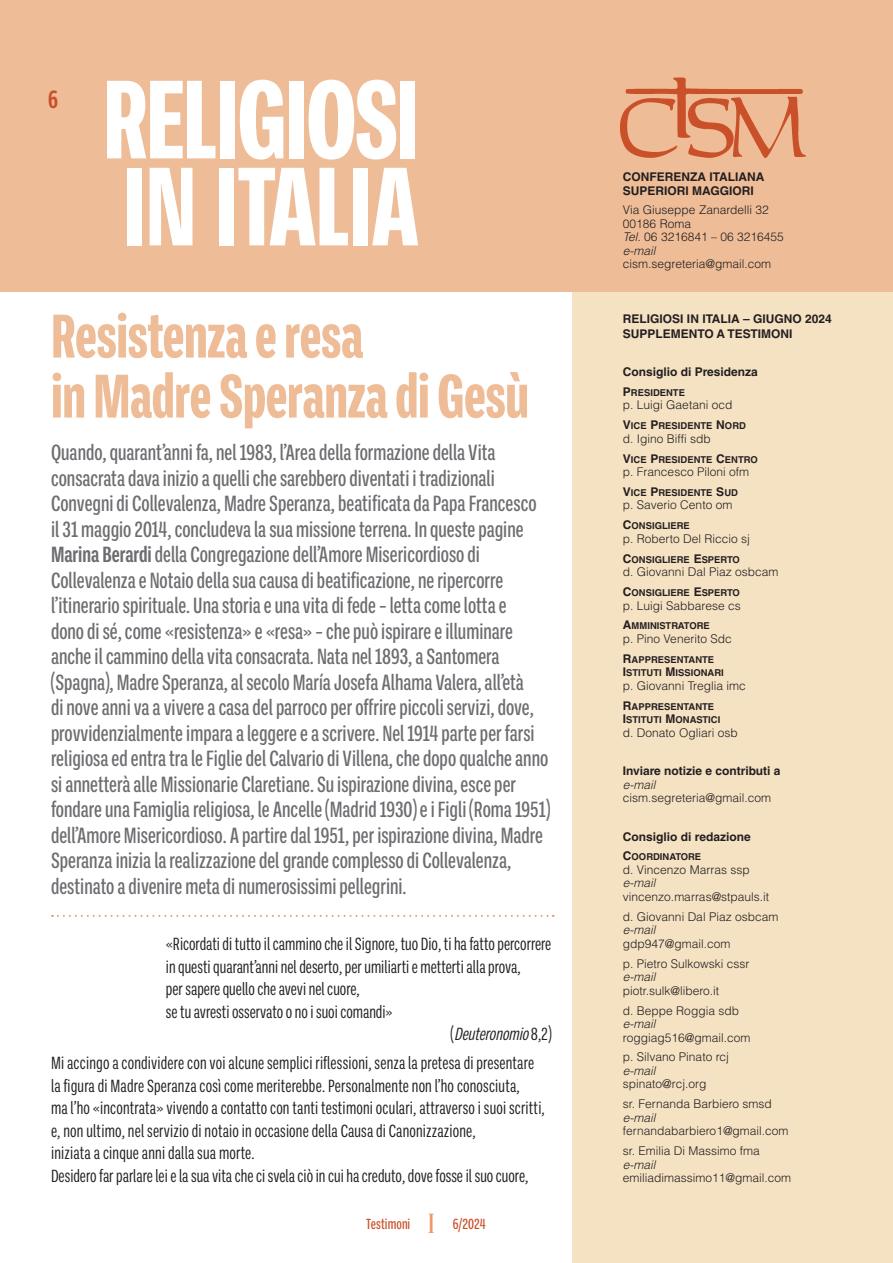
<style>
.page{position:relative;width:893px;height:1263px;background:#fff}
.page>*{position:absolute;margin:0;border:0;box-sizing:border-box;transform-origin:0 0}
.t1{font:800 condensed 114px/87px "Ballinger X";letter-spacing:-.02em;color:#fff;scale:.96 1}
.t2{font:800 condensed 63px/60px "Ballinger X";letter-spacing:-.01em;color:#eebd98;scale:.95 1}
.t3{font:700 condensed 25.5px "Ballinger X";color:#ca502a}
.t4{font:500 condensed 22.5px/25.5px "Ballinger X";color:#6c6d70}
.t5{font:condensed 18px/22.5px "Ballinger X";letter-spacing:.005em;color:#231f20}
.t6{font:italic condensed 18px "Ballinger X";color:#231f20}
.t7{font:500 condensed 15px "Ballinger X";letter-spacing:.005em;color:#ca502a}
.t8{font:300 12px/20px "Helvetica LT Std";color:#231f20}
.t9{font:700 12px/13.5px "Helvetica LT Std";color:#231f20}
.t10{font:italic 300 12px "Helvetica LT Std";color:#231f20}
.t11{font:700 9.45px/13.5px "Helvetica LT Std";color:#231f20}
.s1{font-weight:700}
.s2{font-style:normal}
.s3{font-family:"Desire Pro";font-weight:400;font-stretch:normal;font-size:28.5px;color:#ed9869}
.s4{font-style:italic}
.s5{font-size:12px}
</style>
<div class="page">
<div style="left:573px;top:0;width:320px;height:1263px;background:#f5e2c3"></div>
<div style="left:0;top:0;width:893px;height:291px;background:#eebd98"></div>
<img style="left:621px;top:77px;width:185px;height:80px">
<svg style="left:52px;top:915px;width:502px;height:2px"></svg>
<p class="t3" style="left:48px;top:86px;width:11px">6</p>
<h1 class="t1" style="left:103px;top:77px;width:332px">RELIGIOSI<br>IN ITALIA</h1>
<h2 class="t2" style="left:51px;top:306px;width:504px">Resistenza e resa<br>in Madre Speranza di Gesù</h2>
<p class="t4" style="left:51px;top:440px;width:501px">Quando, quarant’anni fa, nel 1983, l’Area della formazione della Vita consacrata dava inizio a quelli che sarebbero diventati i tradizionali Convegni di Collevalenza, Madre Speranza, beatificata da Papa Francesco il 31 maggio 2014, concludeva la sua missione terrena. In queste pagine <span class="s1">Marina Berardi</span> della Congregazione dell’Amore Misericordioso di Collevalenza e Notaio della sua causa di beatificazione, ne ripercorre l’itinerario spirituale. Una storia e una vita di fede – letta come lotta e<br>dono di sé, come «resistenza» e «resa» – che può ispirare e illuminare anche il cammino della vita consacrata. Nata nel 1893, a Santomera (Spagna), Madre Speranza, al secolo María Josefa Alhama Valera, all’età<br>di nove anni va a vivere a casa del parroco per offrire piccoli servizi, dove, provvidenzialmente impara a leggere e a scrivere. Nel 1914 parte per farsi religiosa ed entra tra le Figlie del Calvario di Villena, che dopo qualche anno si annetterà alle Missionarie Claretiane. Su ispirazione divina, esce per fondare una Famiglia religiosa, le Ancelle (Madrid 1930) e i Figli (Roma 1951) dell’Amore Misericordioso. A partire dal 1951, per ispirazione divina, Madre Speranza inizia la realizzazione del grande complesso di Collevalenza, destinato a divenire meta di numerosissimi pellegrini.</p>
<p class="t5" style="left:166px;top:933px;width:387px">«Ricordati di tutto il cammino che il Signore, tuo Dio, ti ha fatto percorrere</p>
<p class="t5" style="left:166px;top:955px;width:356px">in questi quarant’anni nel deserto, per umiliarti e metterti alla prova,</p>
<p class="t5" style="left:166px;top:978px;width:195px">per sapere quello che avevi nel cuore,</p>
<p class="t5" style="left:166px;top:1000px;width:228px">se tu avresti osservato o no i suoi comandi»</p>
<p class="t6" style="left:451px;top:1024px;width:102px"><span class="s2">(</span> Deuteronomio<span class="s2">8 , 2 )</span></p>
<p class="t5" style="left:51px;top:1052px;width:495px">Mi accingo a condividere con voi alcune semplici riflessioni, senza la pretesa di presentare la figura di Madre Speranza così come meriterebbe. Personalmente non l’ho conosciuta,<br>ma l’ho «incontrata» vivendo a contatto con tanti testimoni oculari, attraverso i suoi scritti, e, non ultimo, nel servizio di notaio in occasione della Causa di Canonizzazione,<br>iniziata a cinque anni dalla sua morte.<br>Desidero far parlare lei e la sua vita che ci svela ciò in cui ha creduto, dove fosse il suo cuore,</p>
<p class="t7" style="left:366px;top:1216px;width:121px">Testimoni <span class="s3">I</span> 6/2024</p>
<p class="t9" style="left:623px;top:170px;width:143px">CONFERENZA ITALIANA<br>SUPERIORI MAGGIORI</p>
<p class="t8" style="left:623px;top:203px;width:162px;line-height:13.5px">Via Giuseppe Zanardelli 32<br>00186 Roma<br><span class="s4">Tel.</span> 06 3216841 – 06 3216455 <span class="s4">e-mail</span></p>
<p class="t8" style="left:623px;top:254px;width:150px">cism.segreteria@gmail.com</p>
<p class="t9" style="left:623px;top:312px;width:210px;line-height:14.2px">RELIGIOSI IN ITALIA – GIUGNO 2024<br>SUPPLEMENTO A TESTIMONI</p>
<p class="t9" style="left:623px;top:365px;width:136px">Consiglio di Presidenza</p>
<p class="t11" style="left:623px;top:386px;width:64px"><span class="s5">P</span>RESIDENTE</p>
<p class="t8" style="left:623px;top:395px;width:111px">p. Luigi Gaetani ocd</p>
<p class="t11" style="left:623px;top:419px;width:125px"><span class="s5">V</span>ICE <span class="s5">P</span>RESIDENTE <span class="s5">N</span>ORD</p>
<p class="t8" style="left:623px;top:428px;width:89px">d. Igino Biffi sdb</p>
<p class="t11" style="left:623px;top:452px;width:136px"><span class="s5">V</span>ICE <span class="s5">P</span>RESIDENTE <span class="s5">C</span>ENTRO</p>
<p class="t8" style="left:623px;top:462px;width:128px">p. Francesco Piloni ofm</p>
<p class="t11" style="left:623px;top:486px;width:116px"><span class="s5">V</span>ICE <span class="s5">P</span>RESIDENTE <span class="s5">S</span>UD</p>
<p class="t8" style="left:623px;top:495px;width:111px">p. Saverio Cento om</p>
<p class="t11" style="left:623px;top:519px;width:68px"><span class="s5">C</span>ONSIGLIERE</p>
<p class="t8" style="left:623px;top:528px;width:128px">p. Roberto Del Riccio sj</p>
<p class="t11" style="left:623px;top:552px;width:118px"><span class="s5">C</span>ONSIGLIERE <span class="s5">E</span>SPERTO</p>
<p class="t8" style="left:623px;top:562px;width:157px">d. Giovanni Dal Piaz osbcam</p>
<p class="t11" style="left:623px;top:586px;width:118px"><span class="s5">C</span>ONSIGLIERE <span class="s5">E</span>SPERTO</p>
<p class="t8" style="left:623px;top:595px;width:119px">p. Luigi Sabbarese cs</p>
<p class="t11" style="left:623px;top:619px;width:88px"><span class="s5">A</span>MMINISTRATORE</p>
<p class="t8" style="left:623px;top:629px;width:110px">p. Pino Venerito Sdc</p>
<p class="t11" style="left:623px;top:653px;width:16px"><span class="s5">R</span>APP</p>
<p class="t11" style="left:623px;top:653px;width:102px;text-indent:28px">RESENTANTE<br><span class="s5">I</span>STITUTI <span class="s5">M</span> ISSIONARI</p>
<p class="t8" style="left:623px;top:675px;width:124px">p. Giovanni Treglia imc</p>
<p class="t11" style="left:623px;top:699px;width:16px"><span class="s5">R</span>APP</p>
<p class="t11" style="left:623px;top:699px;width:99px;text-indent:28px">RESENTANTE<br><span class="s5">I</span> STITUTI <span class="s5">M</span> ONASTICI</p>
<p class="t8" style="left:623px;top:722px;width:116px">d. Donato Ogliari osb</p>
<p class="t9" style="left:623px;top:764px;width:159px">Inviare notizie e contributi a</p>
<p class="t10" style="left:623px;top:777px;width:34px">e-mail</p>
<p class="t8" style="left:623px;top:788px;width:150px">cism.segreteria@gmail.com</p>
<p class="t9" style="left:623px;top:829px;width:129px">Consiglio di redazione</p>
<p class="t11" style="left:623px;top:850px;width:80px"><span class="s5">C</span>OORDINATORE</p>
<p class="t8" style="left:623px;top:859px;width:128px">d. Vincenzo Marras ssp</p>
<p class="t10" style="left:623px;top:876px;width:34px">e-mail</p>
<p class="t8" style="left:623px;top:886px;width:157px">vincenzo.marras@stpauls.it d. Giovanni Dal Piaz osbcam</p>
<p class="t10" style="left:623px;top:922px;width:34px">e-mail</p>
<p class="t8" style="left:623px;top:933px;width:128px">gdp947@gmail.com<br>p. Pietro Sulkowski cssr</p>
<p class="t10" style="left:623px;top:969px;width:34px">e-mail</p>
<p class="t8" style="left:623px;top:980px;width:118px">piotr.sulk@libero.it<br>d. Beppe Roggia sdb</p>
<p class="t10" style="left:623px;top:1016px;width:34px">e-mail</p>
<p class="t8" style="left:623px;top:1027px;width:129px">roggiag516@gmail.com p. Silvano Pinato rcj</p>
<p class="t10" style="left:623px;top:1063px;width:34px">e-mail</p>
<p class="t8" style="left:623px;top:1074px;width:150px">spinato@rcj.org<br>sr. Fernanda Barbiero smsd</p>
<p class="t10" style="left:623px;top:1110px;width:34px">e-mail</p>
<p class="t8" style="left:623px;top:1121px;width:167px">fernandabarbiero1@gmail.com sr. Emilia Di Massimo fma</p>
<p class="t10" style="left:623px;top:1157px;width:34px">e-mail</p>
<p class="t8" style="left:623px;top:1168px;width:170px">emiliadimassimo11@gmail.com</p>
</div>
